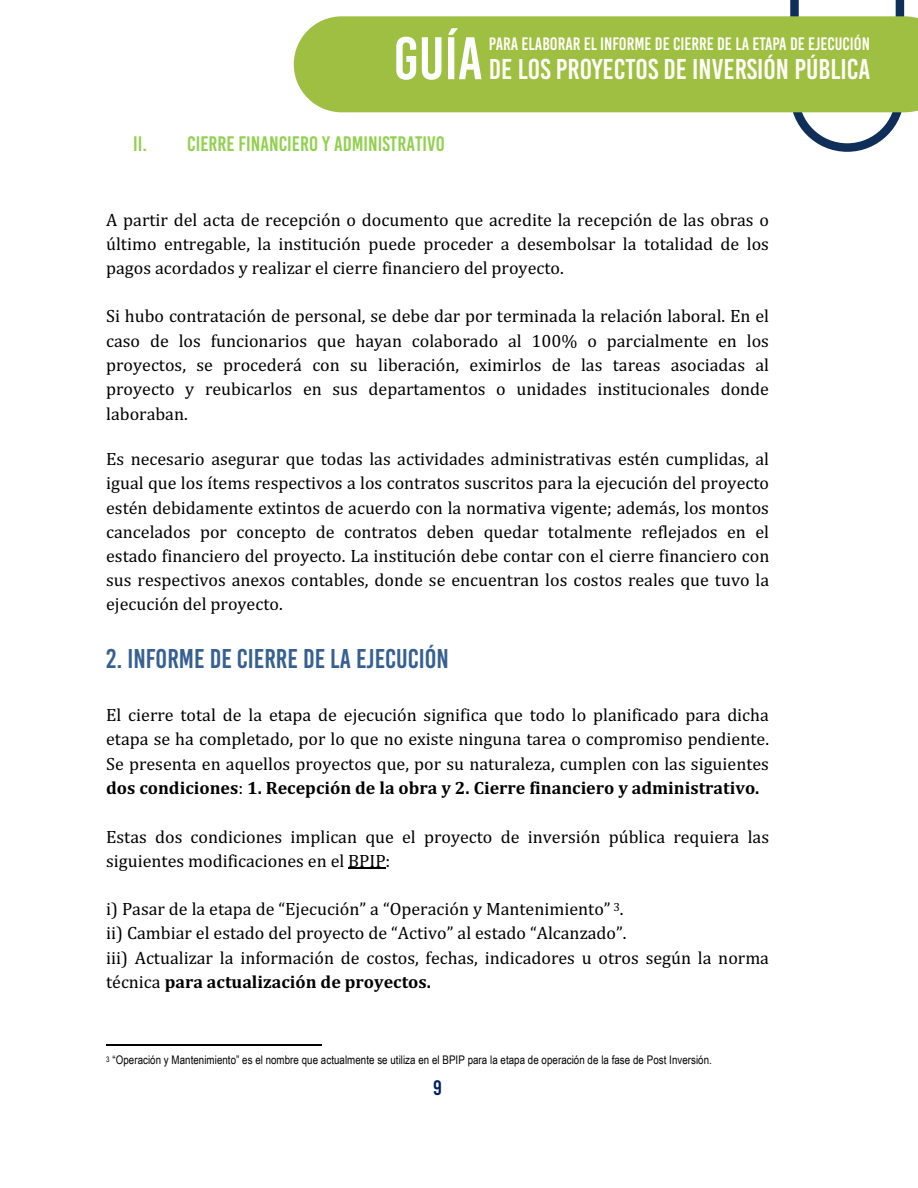
<style>
.page{position:relative;width:918px;height:1188px;background:#fff}
.page>*{position:absolute;margin:0;border:0;box-sizing:border-box;transform-origin:0 0}
.t1{font:60px "Bebas Kai";color:#fdfeff}
.t2{font:28.65px "Bebas Kai";color:#fefdf8}
.t3{font:27px "Bebas Kai";color:#366091}
.t4{font:20.85px "Bebas Kai";color:#92d050}
.t5{font:20.85px "Bebas Kai";color:#002060}
.t6{font:18px/24.3px "Cambria";color:#000;text-align:justify}
.t7{font:18px "Bebas Kai";color:#fefdf8}
.t8{font:11.85px "Arial Narrow";letter-spacing:.005em;color:#000}
.s1{font-weight:700}
</style>
<div class="page">
<svg style="left:790px;top:0;width:114px;height:152px"></svg>
<div style="left:294px;top:16px;width:624px;height:96px;background:#9ebf42"></div>
<hr style="left:348px;top:868px;width:38px;height:1px;background:#000">
<hr style="left:106px;top:1045px;width:216px;height:1px;background:#000">
<h1 class="t1" style="left:394px;top:26px;width:91px">GUÍA</h1>
<p class="t7" style="left:489px;top:34px;width:383px">PARA ELABORAR EL INFORME DE CIERRE DE LA ETAPA DE EJECUCIÓN</p>
<h2 class="t2" style="left:489px;top:54px;width:383px">DE LOS PROYECTOS DE INVERSIÓN PÚBLICA</h2>
<p class="t4" style="left:133px;top:132px;width:313px">II. CIERRE FINANCIERO Y ADMINISTRATIVO</p>
<p class="t6" style="left:106px;top:207px;width:664px">A partir del acta de recepción o documento que acredite la recepción de las obras o último entregable, la institución puede proceder a desembolsar la totalidad de los pagos acordados y realizar el cierre financiero del proyecto.</p>
<p class="t6" style="left:106px;top:304px;width:664px">Si hubo contratación de personal, se debe dar por terminada la relación laboral. En el caso de los funcionarios que hayan colaborado al 100% o parcialmente en los proyectos, se procederá con su liberación, eximirlos de las tareas asociadas al proyecto y reubicarlos en sus departamentos o unidades institucionales donde laboraban.</p>
<p class="t6" style="left:106px;top:447px;width:665px">Es necesario asegurar que todas las actividades administrativas estén cumplidas, al igual que los ítems respectivos a los contratos suscritos para la ejecución del proyecto estén debidamente extintos de acuerdo con la normativa vigente; además, los montos cancelados por concepto de contratos deben quedar totalmente reflejados en el estado financiero del proyecto. La institución debe contar con el cierre financiero con sus respectivos anexos contables, donde se encuentran los costos reales que tuvo la ejecución del proyecto.</p>
<h3 class="t3" style="left:106px;top:645px;width:344px">2. INFORME DE CIERRE DE LA EJECUCIÓN</h3>
<p class="t6" style="left:106px;top:703px;width:664px">El cierre total de la etapa de ejecución significa que todo lo planificado para dicha etapa se ha completado, por lo que no existe ninguna tarea o compromiso pendiente.<br>Se presenta en aquellos proyectos que, por su naturaleza, cumplen con las siguientes <span class="s1">dos condiciones</span>: <span class="s1">1. Recepción de la obra y 2. Cierre financiero y administrativo.</span></p>
<p class="t6" style="left:106px;top:824px;width:664px">Estas dos condiciones implican que el proyecto de inversión pública requiera las siguientes modificaciones en el BPIP:</p>
<p class="t6" style="left:106px;top:897px;width:664px;text-align:left">i) Pasar de la etapa de “Ejecución” a “Operación y Mantenimiento” <sup>3</sup>.<br>ii) Cambiar el estado del proyecto de “Activo” al estado “Alcanzado”.<br>iii) Actualizar la información de costos, fechas, indicadores u otros según la norma técnica <span class="s1">para actualización de proyectos.</span></p>
<p class="t8" style="left:106px;top:1053px;width:607px"><sup>3</sup> “Operación y Mantenimiento” es el nombre que actualmente se utiliza en el BPIP para la etapa de operación de la fase de Post Inversión.</p>
<p class="t5" style="left:433px;top:1076px;width:10px">9</p>
</div>
